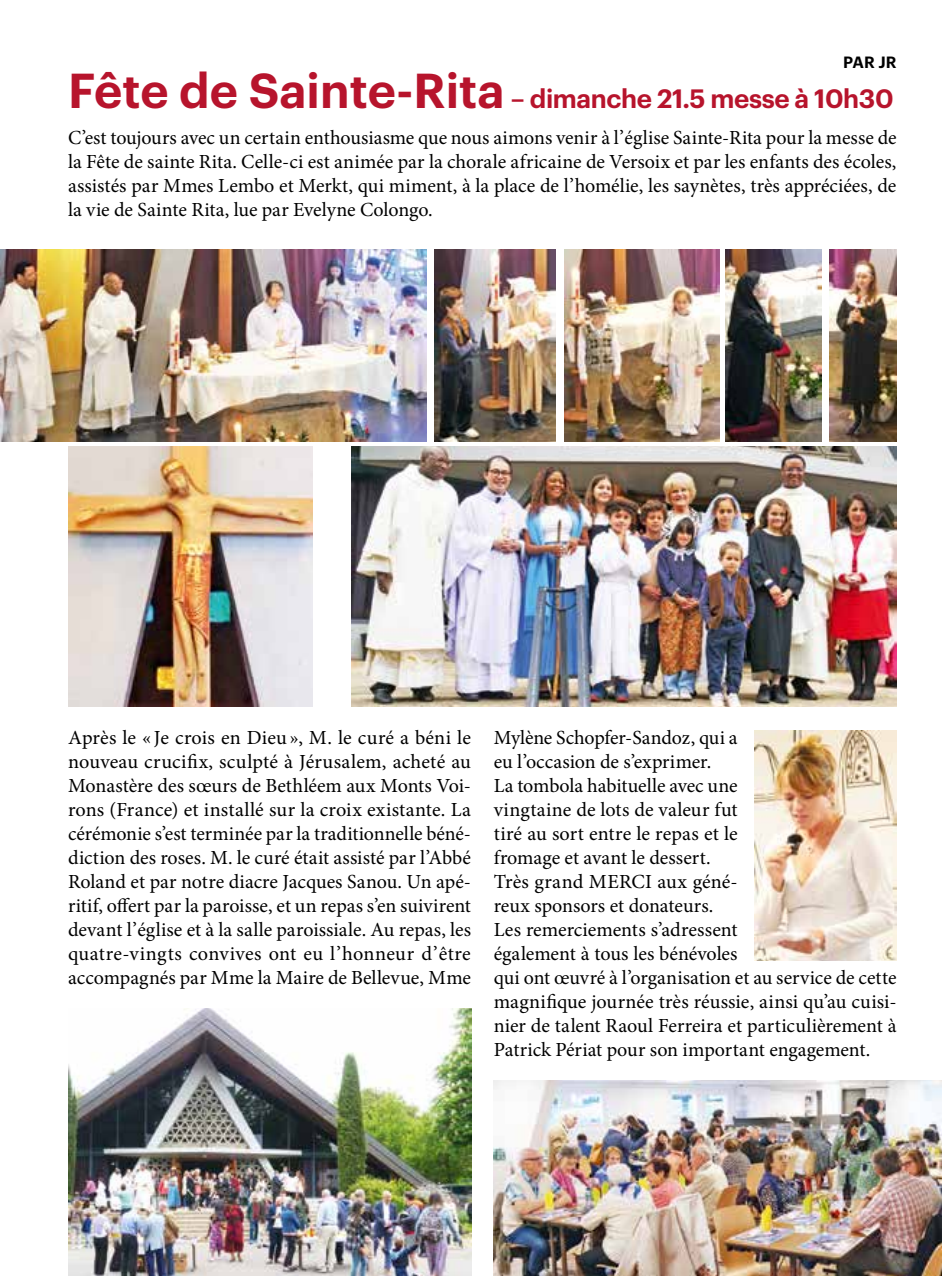
<style>
.page{position:relative;width:942px;height:1276px;background:#fff}
.page>*{position:absolute;margin:0;border:0;box-sizing:border-box;transform-origin:0 0}
.t1{font:600 26px "Graphik";letter-spacing:-.015em;color:#b7142c}
.t2{font:20px/24px "Minion Pro";color:#000;text-align:justify}
.t3{font:600 16px "Graphik";color:#000}
.s1{font-size:48px}
</style>
<div class="page">
<img style="left:0;top:250px;width:427px;height:192px">
<img style="left:434px;top:250px;width:121px;height:192px">
<img style="left:564px;top:250px;width:155px;height:192px">
<img style="left:725px;top:250px;width:95px;height:192px">
<img style="left:829px;top:250px;width:67px;height:192px">
<img style="left:68px;top:446px;width:244px;height:260px">
<img style="left:351px;top:446px;width:545px;height:260px">
<img style="left:68px;top:1008px;width:403px;height:268px">
<img style="left:493px;top:1080px;width:448px;height:196px">
<img style="left:754px;top:730px;width:142px;height:230px">
<p class="t3" style="left:842px;top:50px;width:55px">PAR JR</p>
<h1 class="t1" style="left:68px;top:78px;width:826px"><span class="s1">Fête de Sainte-Rita</span> – dimanche 21.5 messe à 10h30</h1>
<p class="t2" style="left:68px;top:126px;width:829px">C’est toujours avec un certain enthousiasme que nous aimons venir à l’église Sainte-Rita pour la messe de la Fête de sainte Rita. Celle-ci est animée par la chorale africaine de Versoix et par les enfants des écoles, assistés par Mmes Lembo et Merkt, qui miment, à la place de l’homélie, les saynètes, très appréciées, de la vie de Sainte Rita, lue par Evelyne Colongo.</p>
<p class="t2" style="left:68px;top:726px;width:404px">Après le « Je crois en Dieu », M. le curé a béni le nouveau crucifix, sculpté à Jérusalem, acheté au Monastère des sœurs de Bethléem aux Monts Voi&shy;rons (France) et installé sur la croix existante. La cérémonie s’est terminée par la traditionnelle béné&shy;diction des roses. M. le curé était assisté par l’Abbé Roland et par notre diacre Jacques Sanou. Un apé&shy;ritif, offert par la paroisse, et un repas s’en suivirent devant l’église et à la salle paroissiale. Au repas, les quatre-vingts convives ont eu l’honneur d’être accompagnés par Mme la Maire de Bellevue, Mme</p>
<p class="t2" style="left:493px;top:726px;width:404px;text-align:left">Mylène Schopfer-Sandoz, qui a<br>eu l’occasion de s’exprimer.<br>La tombola habituelle avec une<br>vingtaine de lots de valeur fut<br>tiré au sort entre le repas et le<br>fromage et avant le dessert.<br>Très grand MERCI aux géné-<br>reux sponsors et donateurs.<br>Les remerciements s’adressent<br>également à tous les bénévoles<br>qui ont œuvré à l’organisation et au service de cette magnifique journée très réussie, ainsi qu’au cuisi&shy;nier de talent Raoul Ferreira et particulièrement à Patrick Périat pour son important engagement.</p>
</div>
